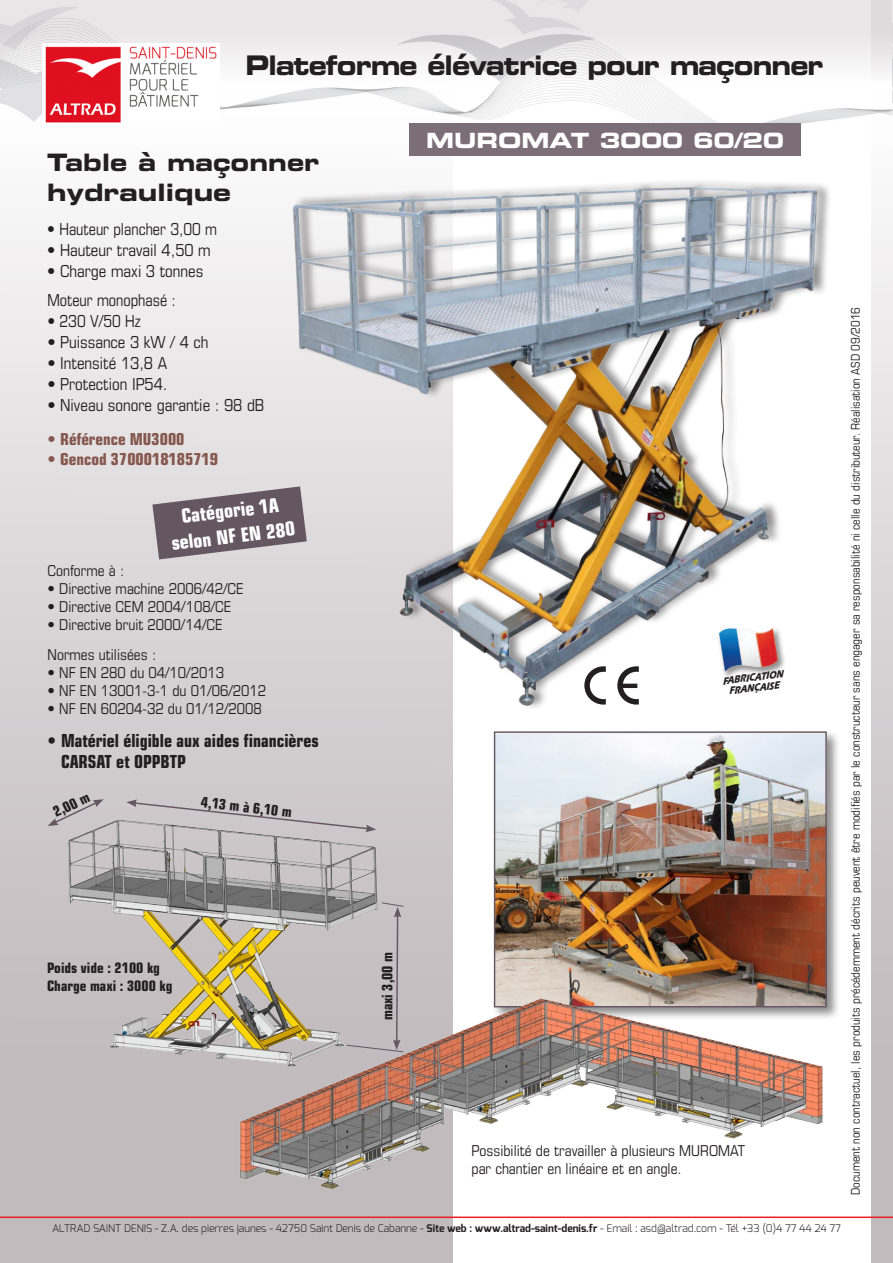
<style>
.page{position:relative;width:893px;height:1263px;background:#fff}
.page>*{position:absolute;margin:0;border:0;box-sizing:border-box;transform-origin:0 0}
.t1{font:27px "Eurostile Bold Extended Two";letter-spacing:-.04em;color:#231f20;scale:.9 1}
.t2{font:24px "Eurostile Bold Extended Two";color:#231f20;scale:.96 1}
.t3{font:24px "Eurostile Bold Extended Two";color:#231f20}
.t4{font:21px "Eurostile Bold Extended Two";color:#fff}
.t5{font:700 condensed 19.5px "Eurostile";color:#fff}
.t6{font:700 condensed 18px/21px "Eurostile";color:#231f20;scale:.96 1}
.t7{font:condensed 16.5px "Eurostile";color:#231f20}
.t8{font:condensed 16.5px "Eurostile";color:#231f20;scale:.95 1}
.t9{font:700 condensed 16.5px "Eurostile";color:#85574e}
.t10{font:condensed 15px/18px "Eurostile";color:#231f20}
.t11{font:700 condensed 14.4px "Eurostile";color:#231f20}
.t12{font:condensed 12px "Eurostile";color:#231f20}
.t13{font:italic 700 10.65px "Itc Eras";color:#231f20;scale:.8 1}
.t14{font:300 10.5px "Exo";color:#231f20}
.s1{font-weight:400}
.s2{font-weight:700}
</style>
<div class="page">
<div style="left:0;top:57px;width:453px;height:1206px;background:linear-gradient(to bottom,#fbfafa,#b8b0b4)"></div>
<div style="left:872px;top:57px;width:21px;height:1206px;background:linear-gradient(to bottom,#fafafa,#b8b0b4)"></div>
<img style="left:0;top:0;width:893px;height:148px">
<img style="left:43px;top:44px;width:177px;height:82px">
<hr style="left:0;top:1216px;width:893px;height:2px;background:#ee1d23">
<div style="left:409px;top:123px;width:392px;height:33px;background:#7c6e77"></div>
<img style="left:263px;top:151px;width:566px;height:575px">
<div style="left:717px;top:626px;width:69px;height:54px;background:#231f20;opacity:.5"></div>
<img style="left:718px;top:627px;width:60px;height:45px">
<svg style="left:584px;top:666px;width:22px;height:39px"></svg>
<svg style="left:617px;top:666px;width:22px;height:39px"></svg>
<img style="left:60px;top:814px;width:326px;height:259px">
<svg style="left:126px;top:799px;width:250px;height:33px;background:#c6c1c3"></svg>
<svg style="left:48px;top:799px;width:56px;height:27px;background:#c4bec1"></svg>
<svg style="left:346px;top:902px;width:58px;height:63px;background:#beb8bb"></svg>
<div style="left:492px;top:729px;width:348px;height:292px;background:#231f20;opacity:.5"></div>
<img style="left:496px;top:734px;width:329px;height:231px">
<svg style="left:151px;top:485px;width:157px;height:76px;background:#8a8088"></svg>
<img style="left:230px;top:965px;width:600px;height:295px">
<p class="t1" style="left:246px;top:46px;width:644px">Plateforme élévatrice pour maçonner</p>
<p class="t2" style="left:47px;top:146px;width:285px">Table à maçonner</p>
<p class="t3" style="left:47px;top:176px;width:185px">hydraulique</p>
<p class="t8" style="left:47px;top:219px;width:180px">• Hauteur plancher 3,00 m</p>
<p class="t7" style="left:47px;top:240px;width:165px">• Hauteur travail 4,50 m</p>
<p class="t7" style="left:47px;top:261px;width:158px">• Charge maxi 3 tonnes</p>
<p class="t8" style="left:47px;top:290px;width:137px">Moteur monophasé :</p>
<p class="t8" style="left:47px;top:311px;width:100px">• 230 V/50 Hz</p>
<p class="t7" style="left:47px;top:332px;width:163px">• Puissance 3 kW / 4 ch</p>
<p class="t7" style="left:47px;top:353px;width:121px">• Intensité 13,8 A</p>
<p class="t7" style="left:47px;top:374px;width:122px">• Protection IP54.</p>
<p class="t7" style="left:47px;top:395px;width:219px">• Niveau sonore garantie : 98 dB</p>
<p class="t9" style="left:47px;top:429px;width:139px"><span class="s1">•</span> Référence MU3000</p>
<p class="t9" style="left:47px;top:449px;width:172px"><span class="s1">•</span> Gencod 3700018185719</p>
<p class="t5" style="left:180px;top:505px;width:99px;rotate:-7deg">Catégorie 1A</p>
<p class="t5" style="left:170px;top:532px;width:126px;rotate:-7deg">selon NF EN 280</p>
<p class="t10" style="left:48px;top:562px;width:78px">Conforme à :</p>
<p class="t10" style="left:48px;top:580px;width:198px">• Directive machine 2006/42/CE</p>
<p class="t10" style="left:48px;top:598px;width:185px">• Directive CEM 2004/108/CE</p>
<p class="t10" style="left:48px;top:616px;width:177px">• Directive bruit 2000/14/CE</p>
<p class="t10" style="left:48px;top:646px;width:110px">Normes utilisées :</p>
<p class="t10" style="left:48px;top:664px;width:178px">• NF EN 280 du 04/10/2013</p>
<p class="t10" style="left:48px;top:682px;width:220px">• NF EN 13001-3-1 du 01/06/2012</p>
<p class="t10" style="left:48px;top:700px;width:216px">• NF EN 60204-32 du 01/12/2008</p>
<p class="t6" style="left:61px;top:730px;width:270px;text-indent:-13px"><span class="s1">•</span> Matériel éligible aux aides financières<br>CARSAT et OPPBTP</p>
<p class="t11" style="left:50px;top:805px;width:40px;rotate:-25deg">2,00 m</p>
<p class="t11" style="left:202px;top:794px;width:93px;rotate:6deg">4,13 m à 6,10 m</p>
<p class="t11" style="left:47px;top:959px;width:114px">Poids vide : 2100 kg</p>
<p class="t11" style="left:47px;top:977px;width:127px">Charge maxi : 3000 kg</p>
<p class="t4" style="left:426px;top:125px;width:359px">MUROMAT 3000 60/20</p>
<p class="t13" style="left:721px;top:675px;width:78px;rotate:-7deg">FABRICATION</p>
<p class="t13" style="left:728px;top:685px;width:65px;rotate:-7deg">FRANÇAISE</p>
<p class="t11" style="left:379px;top:1020px;width:70px;rotate:-90deg">maxi 3,00 m</p>
<p class="t10" style="left:471px;top:1141px;width:275px">Possibilité de travailler à plusieurs MUROMAT par chantier en linéaire et en angle.</p>
<p class="t12" style="left:848px;top:1195px;width:889px;rotate:-90deg">Document non contractuel, les produits précédemment décrits peuvent être modifiés par le constructeur sans engager sa responsabilité ni celle du distributeur. Réalisation ASD 09/2016</p>
<p class="t14" style="left:52px;top:1222px;width:790px">ALTRAD SAINT DENIS - Z.A. des pierres jaunes - 42750 Saint Denis de Cabanne - <span class="s2">Site web : www.altrad-saint-denis.fr</span> - Email : asd@altrad.com - Tél +33 (0)4 77 44 24 77</p>
</div>
